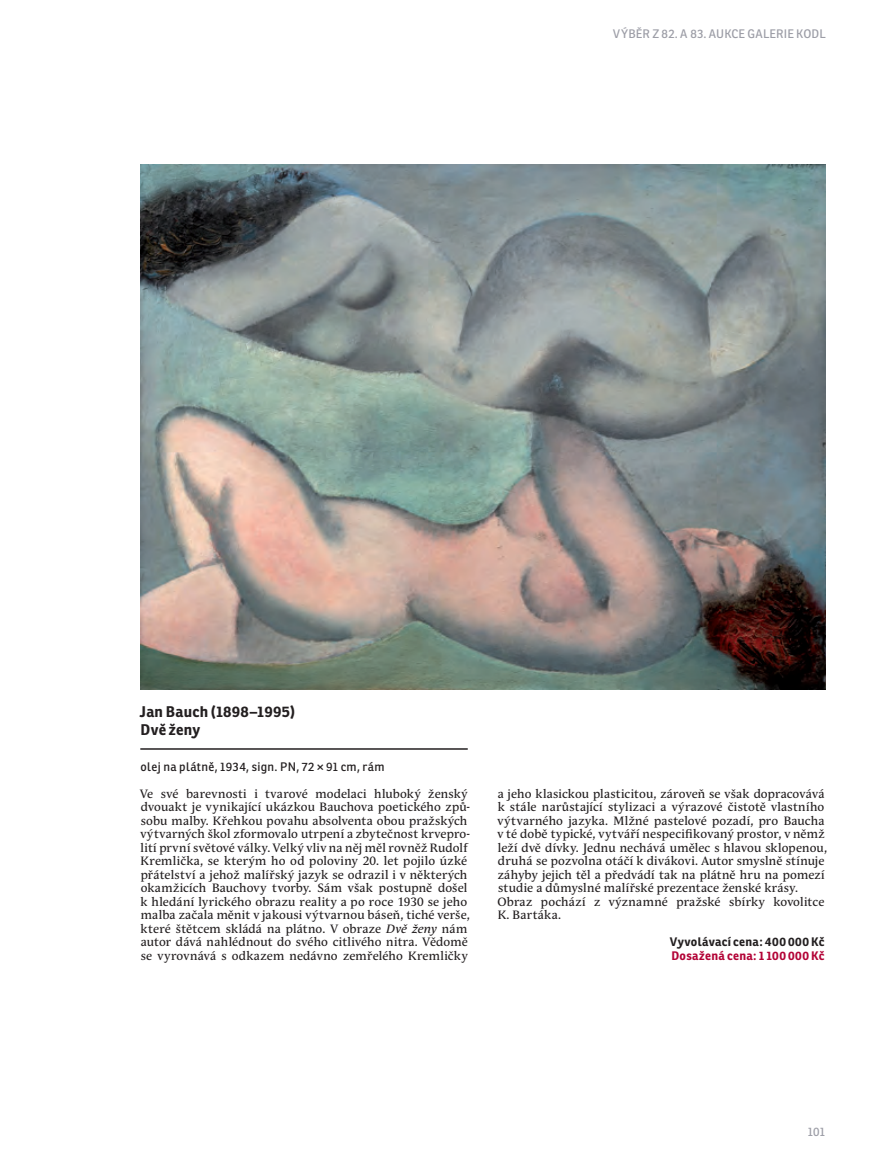
<style>
.page{position:relative;width:893px;height:1170px;background:#fff}
.page>*{position:absolute;margin:0;border:0;box-sizing:border-box;transform-origin:0 0}
.t1{font:700 15px/18px "Ronnia";letter-spacing:.015em;color:#231f20}
.t2{font:12px/13.5px "Andulka Text Pro";letter-spacing:.015em;color:#231f20}
.t3{font:12px "Ronnia";letter-spacing:.025em;color:#231f20}
.t4{font:12px "Ronnia";letter-spacing:.01em;color:#9d9ea7}
.t5{font:700 12px "Ronnia";letter-spacing:.03em;color:#231f20}
.t6{font:700 12px "Ronnia";letter-spacing:.03em;color:#b30437}
.s1{font-style:italic}
</style>
<div class="page">
<hr style="left:140px;top:748px;width:328px;height:1px;background:#231f20">
<img style="left:140px;top:164px;width:686px;height:525px">
<p class="t4" style="left:613px;top:30px;width:214px">VÝBĚR Z 82. A 83. AUKCE GALERIE KODL</p>
<p class="t1" style="left:140px;top:704px;width:157px">Jan Bauch (1898–1995)<br>Dvě ženy</p>
<p class="t3" style="left:141px;top:762px;width:246px">olej na plátně, 1934, sign. PN, 72 × 91 cm, rám</p>
<p class="t2" style="left:140px;top:787px;width:332px">Ve své barevnosti i tvarové modelaci hluboký ženský dvouakt je vynikající ukázkou Bauchova poetického způ&shy;sobu malby. Křehkou povahu absolventa obou pražských výtvarných škol zformovalo utrpení a zbytečnost krvepro&shy;lití první světové války. Velký vliv na něj měl rovněž Rudolf Kremlička, se kterým ho od poloviny 20. let pojilo úzké přátelství a jehož malířský jazyk se odrazil i v některých okamžicích Bauchovy tvorby. Sám však postupně došel k hledání lyrického obrazu reality a po roce 1930 se jeho malba začala měnit v jakousi výtvarnou báseň, tiché verše, které štětcem skládá na plátno. V obraze <span class="s1">Dvě ženy</span> nám autor dává nahlédnout do svého citlivého nitra. Vědomě se vyrovnává s odkazem nedávno zemřelého Kremličky</p>
<p class="t2" style="left:498px;top:787px;width:331px">a jeho klasickou plasticitou, zároveň se však dopracovává k stále narůstající stylizaci a výrazové čistotě vlastního výtvarného jazyka. Mlžné pastelové pozadí, pro Baucha v té době typické, vytváří nespecifikovaný prostor, v němž leží dvě dívky. Jednu nechává umělec s hlavou sklopenou, druhá se pozvolna otáčí k divákovi. Autor smyslně stínuje záhyby jejich těl a předvádí tak na plátně hru na pomezí studie a důmyslné malířské prezentace ženské krásy.<br>Obraz pochází z významné pražské sbírky kovolitce K. Bartáka.</p>
<p class="t5" style="left:670px;top:937px;width:156px">Vyvolávací cena: 400 000 Kč</p>
<p class="t6" style="left:671px;top:951px;width:154px">Dosažená cena: 1 100 000 Kč</p>
<p class="t4" style="left:808px;top:1127px;width:19px">101</p>
</div>
